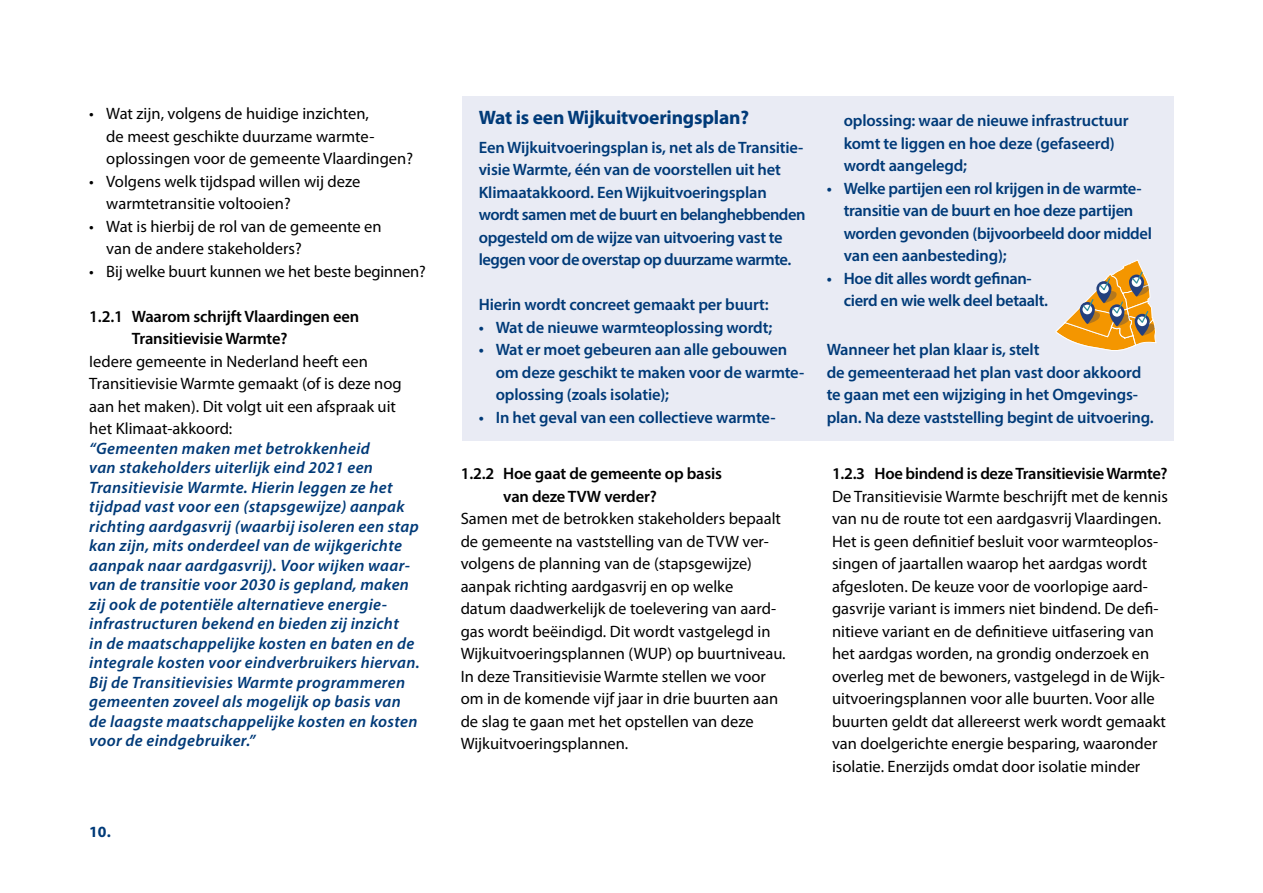
<style>
.page{position:relative;width:1263px;height:893px;background:#fff}
.page>*{position:absolute;margin:0;border:0;box-sizing:border-box;transform-origin:0 0}
.blauwe_tekst_kader_H{font:700 19.5px "Myriad Pro";letter-spacing:-.01em;color:#003a78}
.P_-_bodytekst{font:16.5px/22.5px "Myriad Pro";color:#000}
.cursieve_blauwe_teks{font:italic 600 16.5px/19.5px "Myriad Pro";letter-spacing:.02em;color:#003a78}
.opsomming_blauw_kade{font:600 16.5px/22.5px "Myriad Pro";letter-spacing:-.01em;color:#003a78}
.blauwe_tekst_kader_H-2{font:600 16.5px/22.5px "Myriad Pro";letter-spacing:-.01em;color:#003a78}
.OPSOMMINGEN{font:16.5px/22.5px "Myriad Pro";color:#000}
.H4_-_Subparagraafkop{font:600 16.5px/22.5px "Myriad Pro";letter-spacing:-.01em;color:#000}
.t1{font:700 15.6px "Myriad Pro";color:#003a78}
</style>
<div class="page">
<div style="left:462px;top:97px;width:712px;height:344px;background:#e9ebf4"></div>
<svg style="left:1055px;top:260px;width:101px;height:91px"></svg>
<p class="OPSOMMINGEN" style="left:106px;top:102px;width:308px;text-indent:-17px">• Wat zijn, volgens de huidige inzichten,<br>de meest geschikte duurzame warmte&shy;oplossingen voor de gemeente Vlaardingen?</p>
<p class="OPSOMMINGEN" style="left:106px;top:170px;width:255px;text-indent:-17px">• Volgens welk tijdspad willen wij deze warmtetransitie voltooien?</p>
<p class="OPSOMMINGEN" style="left:106px;top:215px;width:277px;text-indent:-17px">• Wat is hierbij de rol van de gemeente en van de andere stakeholders?</p>
<p class="OPSOMMINGEN" style="left:89px;top:260px;width:338px">• Bij welke buurt kunnen we het beste beginnen?</p>
<h4 class="H4_-_Subparagraafkop" style="left:132px;top:304px;width:229px;text-indent:-43px">1.2.1 Waarom schrijft Vlaardingen een<br>Transitievisie Warmte?</h4>
<p class="P_-_bodytekst" style="left:89px;top:350px;width:314px">Iedere gemeente in Nederland heeft een Transitievisie Warmte gemaakt (of is deze nog aan het maken). Dit volgt uit een afspraak uit het Klimaat-akkoord:</p>
<p class="cursieve_blauwe_teks" style="left:89px;top:438px;width:332px">“Gemeenten maken met betrokkenheid<br>van stakeholders uiterlijk eind 2021 een Transitievisie Warmte. Hierin leggen ze het tijdpad vast voor een (stapsgewijze) aanpak richting aardgasvrij (waarbij isoleren een stap kan zijn, mits onderdeel van de wijkgerichte aanpak naar aardgasvrij). Voor wijken waar&shy;van de transitie voor 2030 is gepland, maken zij ook de potentiële alternatieve energie&shy;infrastructuren bekend en bieden zij inzicht<br>in de maatschappelijke kosten en baten en de integrale kosten voor eindverbruikers hiervan.<br>Bij de Transitievisies Warmte programmeren gemeenten zoveel als mogelijk op basis van de laagste maatschappelijke kosten en kosten voor de eindgebruiker.”</p>
<p class="t1" style="left:89px;top:821px;width:23px">10.</p>
<p class="blauwe_tekst_kader_H" style="left:479px;top:105px;width:272px">Wat is een Wijkuitvoeringsplan?</p>
<p class="blauwe_tekst_kader_H-2" style="left:479px;top:136px;width:328px">Een Wijkuitvoeringsplan is, net als de Transitie&shy;visie Warmte, één van de voorstellen uit het Klimaatakkoord. Een Wijkuitvoeringsplan wordt samen met de buurt en belanghebbenden opgesteld om de wijze van uitvoering vast te leggen voor de overstap op duurzame warmte.</p>
<p class="blauwe_tekst_kader_H-2" style="left:479px;top:293px;width:291px">Hierin wordt concreet gemaakt per buurt:</p>
<p class="opsomming_blauw_kade" style="left:479px;top:316px;width:295px">• Wat de nieuwe warmteoplossing wordt;</p>
<p class="opsomming_blauw_kade" style="left:496px;top:338px;width:307px;text-indent:-17px">• Wat er moet gebeuren aan alle gebouwen om deze geschikt te maken voor de warmte-- oplossing (zoals isolatie);</p>
<p class="opsomming_blauw_kade" style="left:479px;top:406px;width:297px">• In het geval van een collectieve warmte-</p>
<h4 class="H4_-_Subparagraafkop" style="left:503px;top:462px;width:220px;text-indent:-43px">1.2.2 Hoe gaat de gemeente op basis van deze TVW verder?</h4>
<p class="P_-_bodytekst" style="left:461px;top:507px;width:326px">Samen met de betrokken stakeholders bepaalt de gemeente na vaststelling van de TVW ver&shy;volgens de planning van de (stapsgewijze) aanpak richting aardgasvrij en op welke<br>datum daadwerkelijk de toelevering van aard&shy;gas wordt beëindigd. Dit wordt vastgelegd in Wijkuitvoeringsplannen (WUP) op buurtniveau.<br>In deze Transitievisie Warmte stellen we voor om in de komende vijf jaar in drie buurten aan de slag te gaan met het opstellen van deze Wijkuitvoeringsplannen.</p>
<p class="opsomming_blauw_kade" style="left:844px;top:109px;width:286px">oplossing: waar de nieuwe infrastructuur komt te liggen en hoe deze (gefaseerd) wordt aangelegd;</p>
<p class="opsomming_blauw_kade" style="left:844px;top:176px;width:310px;text-indent:-17px">• Welke partijen een rol krijgen in de warmte&shy;transitie van de buurt en hoe deze partijen worden gevonden (bijvoorbeeld door middel van een aanbesteding);</p>
<p class="opsomming_blauw_kade" style="left:844px;top:266px;width:206px;text-indent:-17px">• Hoe dit alles wordt gefinan&shy;cierd en wie welk deel betaalt.</p>
<p class="blauwe_tekst_kader_H-2" style="left:827px;top:338px;width:328px">Wanneer het plan klaar is, stelt<br>de gemeenteraad het plan vast door akkoord te gaan met een wijziging in het Omgevings&shy;plan. Na deze vaststelling begint de uitvoering.</p>
<h4 class="H4_-_Subparagraafkop" style="left:832px;top:462px;width:337px">1.2.3 Hoe bindend is deze Transitievisie Warmte?</h4>
<p class="P_-_bodytekst" style="left:832px;top:485px;width:337px">De Transitievisie Warmte beschrijft met de kennis van nu de route tot een aardgasvrij Vlaardingen.<br>Het is geen definitief besluit voor warmteoplos&shy;singen of jaartallen waarop het aardgas wordt afgesloten. De keuze voor de voorlopige aard&shy;gasvrije variant is immers niet bindend. De defi&shy;nitieve variant en de definitieve uitfasering van het aardgas worden, na grondig onderzoek en overleg met de bewoners, vastgelegd in de Wijk-- uitvoeringsplannen voor alle buurten. Voor alle buurten geldt dat allereerst werk wordt gemaakt van doelgerichte energie besparing, waaronder isolatie. Enerzijds omdat door isolatie minder</p>
</div>
